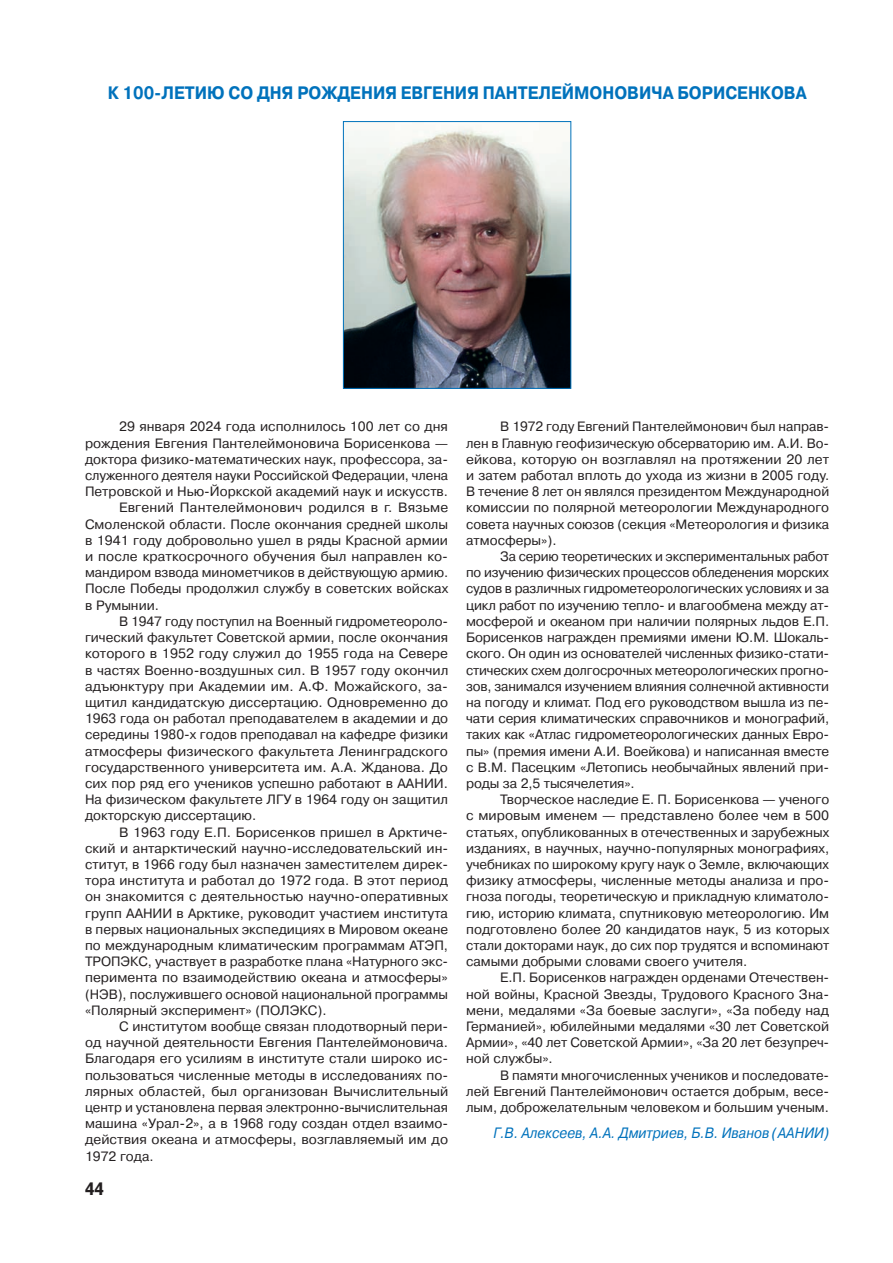
<style>
.page{position:relative;width:893px;height:1263px;background:#fff}
.page>*{position:absolute;margin:0;border:0;box-sizing:border-box;transform-origin:0 0}
.Заголовок_12_Прописные{font:700 18px "Pragmatica C";color:#0072bc;scale:.9 1}
.t1{font:700 18px "Pragmatica Cond C";color:#231f20}
.Автор{font:italic 15px "Pragmatica C";color:#0072bc;scale:.9 1}
.Основной_текст{font:13.5px/16.2px "Pragmatica C";color:#231f20;text-align:justify}
</style>
<div class="page">
<img style="left:345px;top:126px;width:224px;height:261px">
<div style="left:343px;top:121px;width:228px;height:268px;border:1px solid #0072bc"></div>
<p class="Заголовок_12_Прописные" style="left:108px;top:83px;width:778px">К 100-ЛЕТИЮ СО ДНЯ РОЖДЕНИЯ ЕВГЕНИЯ ПАНТЕЛЕЙМОНОВИЧА БОРИСЕНКОВА</p>
<p class="Основной_текст" style="left:85px;top:419px;width:365px;text-indent:34px">29 января 2024 года исполнилось 100 лет со дня рождения Евгения Пантелеймоновича Борисенкова — доктора физико-математических наук, профессора, за&shy;служенного деятеля науки Российской Федерации, члена Петровской и Нью-Йоркской академий наук и искусств.</p>
<p class="Основной_текст" style="left:85px;top:500px;width:365px;text-indent:34px">Евгений Пантелеймонович родился в г. Вязьме Смоленской области. После окончания средней школы в 1941 году добровольно ушел в ряды Красной армии и после краткосрочного обучения был направлен ко&shy;мандиром взвода минометчиков в действующую армию.<br>После Победы продолжил службу в советских войсках в Румынии.</p>
<p class="Основной_текст" style="left:85px;top:613px;width:365px;text-indent:34px">В 1947 году поступил на Военный гидрометеороло&shy;гический факультет Советской армии, после окончания которого в 1952 году служил до 1955 года на Севере в частях Военно-воздушных сил. В 1957 году окончил адъюнктуру при Академии им. А.Ф. Можайского, за&shy;щитил кандидатскую диссертацию. Одновременно до 1963 года он работал преподавателем в академии и до середины 1980-х годов преподавал на кафедре физики атмосферы физического факультета Ленинградского государственного университета им. А.А. Жданова. До сих пор ряд его учеников успешно работают в ААНИИ.<br>На физическом факультете ЛГУ в 1964 году он защитил докторскую диссертацию.</p>
<p class="Основной_текст" style="left:85px;top:824px;width:365px;text-indent:34px">В 1963 году Е.П. Борисенков пришел в Арктиче&shy;ский и антарктический научно-исследовательский ин&shy;ститут, в 1966 году был назначен заместителем дирек&shy;тора института и работал до 1972 года. В этот период он знакомится с деятельностью научно-оперативных групп ААНИИ в Арктике, руководит участием института в первых национальных экспедициях в Мировом океане по международным климатическим программам АТЭП, ТРОПЭКС, участвует в разработке плана «Натурного экс&shy;перимента по взаимодействию океана и атмосферы» (НЭВ), послужившего основой национальной программы «Полярный эксперимент» (ПОЛЭКС).</p>
<p class="Основной_текст" style="left:85px;top:1018px;width:365px;text-indent:34px">С институтом вообще связан плодотворный пери&shy;од научной деятельности Евгения Пантелеймоновича.<br>Благодаря его усилиям в институте стали широко ис&shy;пользоваться численные методы в исследованиях по&shy;лярных областей, был организован Вычислительный центр и установлена первая электронно-вычислительная машина «Урал-2», а в 1968 году создан отдел взаимо&shy;действия океана и атмосферы, возглавляемый им до 1972 года.</p>
<h1 class="t1" style="left:85px;top:1178px;width:20px">44</h1>
<p class="Основной_текст" style="left:466px;top:419px;width:365px;text-indent:34px">В 1972 году Евгений Пантелеймонович был направ&shy;лен в Главную геофизическую обсерваторию им. А.И. Во&shy;ейкова, которую он возглавлял на протяжении 20 лет и затем работал вплоть до ухода из жизни в 2005 году.<br>В течение 8 лет он являлся президентом Международной комиссии по полярной метеорологии Международного совета научных союзов (секция «Метеорология и физика атмосферы»).</p>
<p class="Основной_текст" style="left:466px;top:548px;width:365px;text-indent:34px">За серию теоретических и экспериментальных работ по изучению физических процессов обледенения морских судов в различных гидрометеорологических условиях и за цикл работ по изучению тепло- и влагообмена между ат&shy;мосферой и океаном при наличии полярных льдов Е.П.<br>Борисенков награжден премиями имени Ю.М. Шокаль&shy;ского. Он один из основателей численных физико-стати&shy;стических схем долгосрочных метеорологических прогно&shy;зов, занимался изучением влияния солнечной активности на погоду и климат. Под его руководством вышла из пе&shy;чати серия климатических справочников и монографий, таких как «Атлас гидрометеорологических данных Евро&shy;пы» (премия имени А.И. Воейкова) и написанная вместе с В.М. Пасецким «Летопись необычайных явлений при&shy;роды за 2,5 тысячелетия».</p>
<p class="Основной_текст" style="left:466px;top:791px;width:365px;text-indent:34px">Творческое наследие Е. П. Борисенкова — ученого с мировым именем — представлено более чем в 500 статьях, опубликованных в отечественных и зарубежных изданиях, в научных, научно-популярных монографиях, учебниках по широкому кругу наук о Земле, включающих физику атмосферы, численные методы анализа и про&shy;гноза погоды, теоретическую и прикладную климатоло&shy;гию, историю климата, спутниковую метеорологию. Им подготовлено более 20 кандидатов наук, 5 из которых стали докторами наук, до сих пор трудятся и вспоминают самыми добрыми словами своего учителя.</p>
<p class="Основной_текст" style="left:466px;top:970px;width:365px;text-indent:34px">Е.П. Борисенков награжден орденами Отечествен&shy;ной войны, Красной Звезды, Трудового Красного Зна&shy;мени, медалями «За боевые заслуги», «За победу над Германией», юбилейными медалями «30 лет Советской Армии», «40 лет Советской Армии», «За 20 лет безупреч&shy;ной службы».</p>
<p class="Основной_текст" style="left:466px;top:1067px;width:365px;text-indent:34px">В памяти многочисленных учеников и последовате&shy;лей Евгений Пантелеймонович остается добрым, весе&shy;лым, доброжелательным человеком и большим ученым.</p>
<p class="Автор" style="left:493px;top:1125px;width:375px">Г.В. Алексеев, А.А. Дмитриев, Б.В. Иванов (ААНИИ)</p>
</div>
